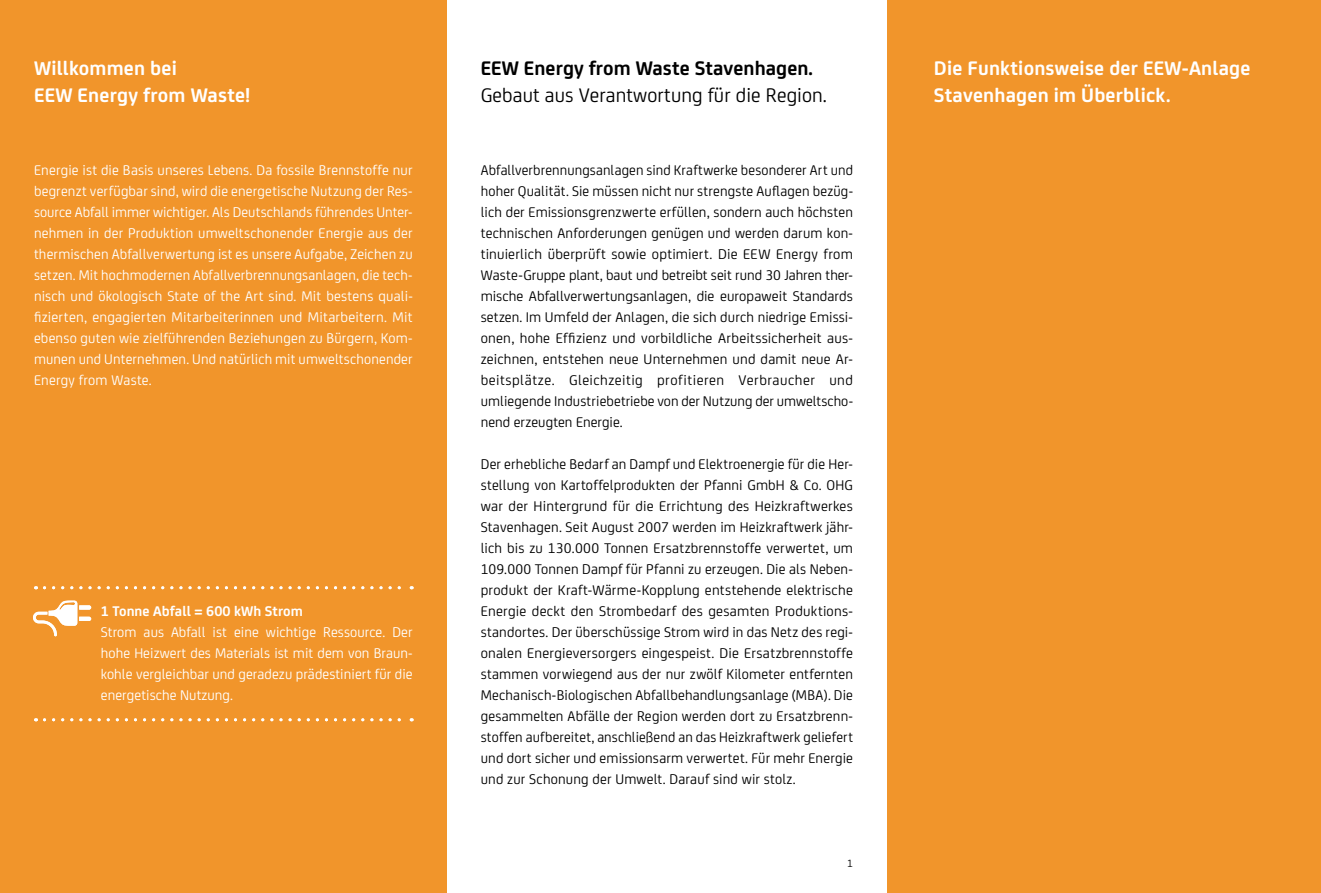
<style>
.page{position:relative;width:1321px;height:893px;background:#fff}
.page>*{position:absolute;margin:0;border:0;box-sizing:border-box;transform-origin:0 0}
.t1{font:700 21px/27px "EEW";letter-spacing:.01em;color:#fff}
.t2{font:21px "EEW";letter-spacing:.005em;color:#000}
.t3{font:700 21px "EEW";letter-spacing:.005em;color:#000}
.t4{font:15px/21px "EEW";letter-spacing:.005em;color:#000;text-align:justify}
.t5{font:15px/21px "EEW";letter-spacing:.005em;color:#fff;text-align:justify}
.t6{font:700 15px "EEW";letter-spacing:.005em;color:#fff}
.t7{font:11.25px "EEW";color:#000}
</style>
<div class="page">
<div style="left:887px;top:0;width:433px;height:893px;background:#f1952b"></div>
<div style="left:0;top:0;width:446px;height:893px;background:#f1952b"></div>
<svg style="left:44px;top:586px;width:368px;height:3px"></svg>
<svg style="left:44px;top:718px;width:368px;height:3px"></svg>
<svg style="left:33px;top:601px;width:58px;height:35px"></svg>
<h1 class="t1" style="left:34px;top:53px;width:217px">Willkommen bei<br>EEW Energy from Waste!</h1>
<p class="t5" style="left:34px;top:159px;width:380px">Energie ist die Basis unseres Lebens. Da fossile Brennstoffe nur begrenzt verfügbar sind, wird die energetische Nutzung der Res&shy;source Abfall immer wichtiger. Als Deutschlands führendes Unter&shy;nehmen in der Produktion umweltschonender Energie aus der thermischen Abfallverwertung ist es unsere Aufgabe, Zeichen zu setzen. Mit hochmodernen Abfallverbrennungsanlagen, die tech&shy;nisch und ökologisch State of the Art sind. Mit bestens quali&shy;fizierten, engagierten Mitarbeiterinnen und Mitarbeitern. Mit ebenso guten wie zielführenden Beziehungen zu Bürgern, Kom&shy;munen und Unternehmen. Und natürlich mit umweltschonender Energy from Waste.</p>
<p class="t6" style="left:101px;top:600px;width:203px">1 Tonne Abfall = 600 kWh Strom</p>
<p class="t5" style="left:101px;top:621px;width:313px">Strom aus Abfall ist eine wichtige Ressource. Der hohe Heizwert des Materials ist mit dem von Braun&shy;kohle vergleichbar und geradezu prädestiniert für die energetische Nutzung.</p>
<h1 class="t3" style="left:480px;top:53px;width:334px">EEW Energy from Waste Stavenhagen.</h1>
<h1 class="t2" style="left:480px;top:80px;width:348px">Gebaut aus Verantwortung für die Region.</h1>
<p class="t4" style="left:480px;top:159px;width:374px">Abfallverbrennungsanlagen sind Kraftwerke besonderer Art und hoher Qualität. Sie müssen nicht nur strengste Auflagen bezüg&shy;lich der Emissionsgrenzwerte erfüllen, sondern auch höchsten technischen Anforderungen genügen und werden darum kon&shy;tinuierlich überprüft sowie optimiert. Die EEW Energy from Waste-Gruppe plant, baut und betreibt seit rund 30 Jahren ther&shy;mische Abfallverwertungsanlagen, die europaweit Standards setzen. Im Umfeld der Anlagen, die sich durch niedrige Emissi&shy;onen, hohe Effizienz und vorbildliche Arbeitssicherheit aus&shy;zeichnen, entstehen neue Unternehmen und damit neue Ar&shy;beitsplätze. Gleichzeitig profitieren Verbraucher und umliegende Industriebetriebe von der Nutzung der umweltscho&shy;nend erzeugten Energie.</p>
<p class="t4" style="left:480px;top:453px;width:374px">Der erhebliche Bedarf an Dampf und Elektroenergie für die Her&shy;stellung von Kartoffelprodukten der Pfanni GmbH &amp; Co. OHG war der Hintergrund für die Errichtung des Heizkraftwerkes Stavenhagen. Seit August 2007 werden im Heizkraftwerk jähr&shy;lich bis zu 130.000 Tonnen Ersatzbrennstoffe verwertet, um 109.000 Tonnen Dampf für Pfanni zu erzeugen. Die als Neben&shy;produkt der Kraft-Wärme-Kopplung entstehende elektrische Energie deckt den Strombedarf des gesamten Produktions&shy;standortes. Der überschüssige Strom wird in das Netz des regi&shy;onalen Energieversorgers eingespeist. Die Ersatzbrennstoffe stammen vorwiegend aus der nur zwölf Kilometer entfernten Mechanisch-Biologischen Abfallbehandlungsanlage (MBA). Die gesammelten Abfälle der Region werden dort zu Ersatzbrenn&shy;stoffen aufbereitet, anschließend an das Heizkraftwerk geliefert und dort sicher und emissionsarm verwertet. Für mehr Energie und zur Schonung der Umwelt. Darauf sind wir stolz.</p>
<p class="t7" style="left:847px;top:856px;width:7px">1</p>
<h1 class="t1" style="left:933px;top:53px;width:318px">Die Funktionsweise der EEW-Anlage<br>Stavenhagen im Überblick.</h1>
</div>
